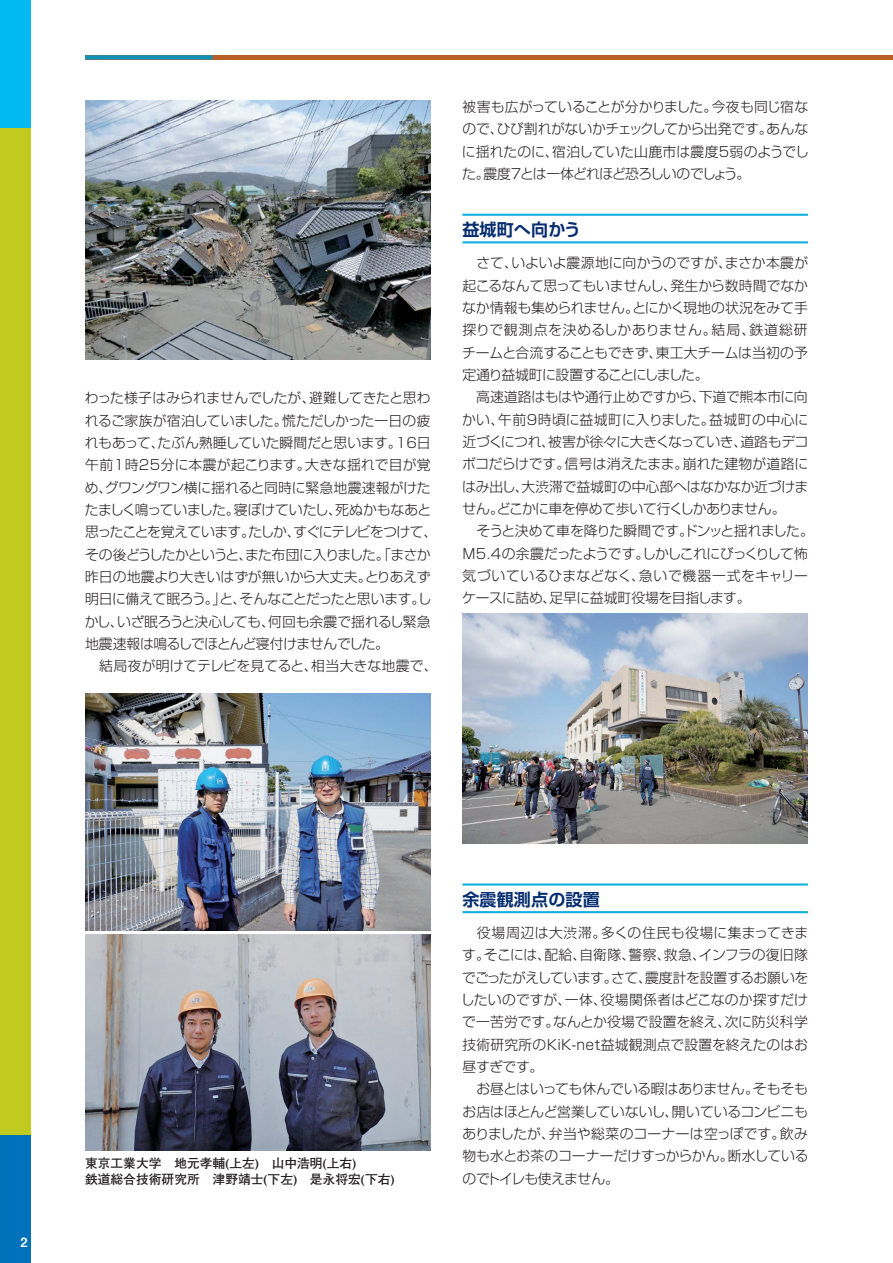
<style>
.page{position:relative;width:893px;height:1263px;background:#fff}
.page>*{position:absolute;margin:0;border:0;box-sizing:border-box;transform-origin:0 0}
.t1{font:700 16.95px "Shin Go Pro De";letter-spacing:.01em;color:#052d6f}
.t2{font:300 13.8px/22.4px "Shin Go Pro";letter-spacing:-.015em;color:#231f20}
.t3{font:700 12.75px/15.9px "Futo Go B101 Pro";color:#231f20}
.t4{font:12.75px "Midashi Go Pro MB31";color:#fff}
</style>
<div class="page">
<div style="left:0;top:0;width:30px;height:1263px;background:#c1cb1f"></div>
<div style="left:0;top:0;width:30px;height:128px;background:#00baf1"></div>
<div style="left:0;top:1135px;width:30px;height:128px;background:#0072bc"></div>
<hr style="left:462px;top:214px;width:346px;height:2px;background:#13b0de">
<hr style="left:462px;top:241px;width:346px;height:2px;background:#13b0de">
<hr style="left:462px;top:883px;width:346px;height:2px;background:#13b0de">
<hr style="left:462px;top:911px;width:346px;height:2px;background:#13b0de">
<img style="left:85px;top:693px;width:346px;height:237px">
<img style="left:462px;top:613px;width:346px;height:230px">
<img style="left:85px;top:934px;width:346px;height:216px">
<div style="left:85px;top:55px;width:808px;height:5px;background:#b95f26"></div>
<div style="left:85px;top:55px;width:128px;height:5px;background:#1092b8"></div>
<img style="left:85px;top:101px;width:346px;height:259px">
<p class="t2" style="left:85px;top:385px;width:354px">わった様子はみられませんでしたが、避難してきたと思われるご家族が宿泊していました。慌ただしかった一日の疲れもあって、たぶん熟睡していた瞬間だと思います。16日午前1時25分に本震が起こります。大きな揺れで目が覚め、グワングワン横に揺れると同時に緊急地震速報がけたたましく鳴っていました。寝ぼけていたし、死ぬかもなあと思ったことを覚えています。たしか、すぐにテレビをつけて、その後どうしたかというと、また布団に入りました。「まさか昨日の地震より大きいはずが無いから大丈夫。とりあえず明日に備えて眠ろう。」と、そんなことだったと思います。しかし、いざ眠ろうと決心しても、何回も余震で揺れるし緊急地震速報は鳴るしでほとんど寝付けませんでした。<br>　結局夜が明けてテレビを見てると、相当大きな地震で、</p>
<p class="t2" style="left:462px;top:94px;width:348px;text-align:justify">被害も広がっていることが分かりました。今夜も同じ宿なので、ひび割れがないかチェックしてから出発です。あんなに揺れたのに、宿泊していた山鹿市は震度５弱のようでした。震度７とは一体どれほど恐ろしいのでしょう。</p>
<p class="t1" style="left:462px;top:216px;width:120px">益城町へ向かう</p>
<p class="t2" style="left:462px;top:250px;width:353px">　さて、いよいよ震源地に向かうのですが、まさか本震が起こるなんて思ってもいませんし、発生から数時間でなかなか情報も集められません。とにかく現地の状況をみて手探りで観測点を決めるしかありません。結局、鉄道総研チームと合流することもできず、東工大チームは当初の予定通り益城町に設置することにしました。<br>　高速道路はもはや通行止めですから、下道で熊本市に向かい、午前9時頃に益城町に入りました。益城町の中心に近づくにつれ、被害が徐々に大きくなっていき、道路もデコボコだらけです。信号は消えたまま。崩れた建物が道路にはみ出し、大渋滞で益城町の中心部へはなかなか近づけません。どこかに車を停めて歩いて行くしかありません。<br>　そうと決めて車を降りた瞬間です。ドンッと揺れました。<br>M5.4の余震だったようです。しかしこれにびっくりして怖気づいているひまなどなく、急いで機器一式をキャリーケースに詰め、足早に益城町役場を目指します。</p>
<p class="t4" style="left:21px;top:1231px;width:9px">2</p>
<p class="t3" style="left:85px;top:1153px;width:311px">東京工業大学　地元孝輔(上左)　山中浩明(上右)<br>鉄道総合技術研究所　津野靖士(下左)　是永将宏(下右)</p>
<p class="t1" style="left:462px;top:885px;width:139px">余震観測点の設置</p>
<p class="t2" style="left:461px;top:920px;width:349px">　役場周辺は大渋滞。多くの住民も役場に集まってきます。そこには、配給、自衛隊、警察、救急、インフラの復旧隊でごったがえしています。さて、震度計を設置するお願いをしたいのですが、一体、役場関係者はどこなのか探すだけで一苦労です。なんとか役場で設置を終え、次に防災科学技術研究所のKiK-net益城観測点で設置を終えたのはお昼すぎです。<br>　お昼とはいっても休んでいる暇はありません。そもそもお店はほとんど営業していないし、開いているコンビニもありましたが、弁当や総菜のコーナーは空っぽです。飲み物も水とお茶のコーナーだけすっからかん。断水しているのでトイレも使えません。</p>
</div>
